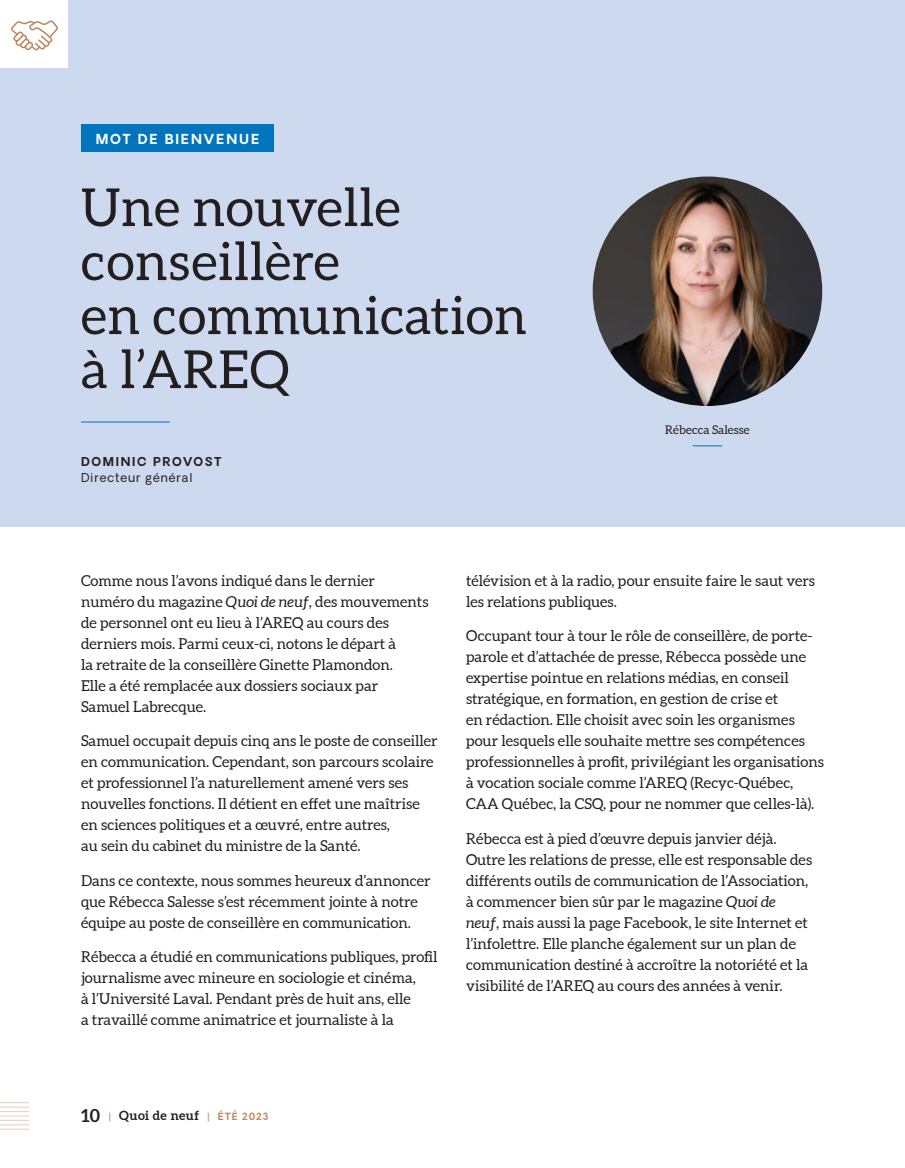
<style>
.page{position:relative;width:905px;height:1168px;background:#fff}
.page>*{position:absolute;margin:0;border:0;box-sizing:border-box;transform-origin:0 0}
.titre{font:52.5px/54px "Aleo";letter-spacing:.01em;color:#231f20}
.texte_courant{font:15px/21px "Aleo";color:#231f20}
.section{font:700 13.5px "Oakes Grotesk";letter-spacing:.14em;color:#fff}
.t1{font:700 12.75px "Aleo";letter-spacing:.03em;color:#231f20}
.titre_de_l_auteur{font:12px "Oakes Grotesk";letter-spacing:.08em;color:#231f20}
.auteur{font:700 12px "Oakes Grotesk";letter-spacing:.14em;color:#231f20}
.texte_courant-2{font:12px "Aleo";color:#231f20}
.s1{font-style:italic}
.s2{font-size:18px}
.s3{font-family:"Oakes Grotesk";font-size:9.75px;color:#be8863}
</style>
<div class="page">
<svg style="left:0;top:1102px;width:29px;height:23px"></svg>
<hr style="left:0;top:1128px;width:29px;height:2px;background:#e7d4c3">
<div style="left:0;top:0;width:904px;height:526px;background:#cdd9ee"></div>
<hr style="left:81px;top:422px;width:89px;height:1px;background:#0075bd">
<div style="left:0;top:0;width:68px;height:68px;background:#fff"></div>
<div style="left:81px;top:124px;width:193px;height:28px;background:#0075bd"></div>
<svg style="left:11px;top:20px;width:47px;height:30px"></svg>
<svg style="left:693px;top:445px;width:28px;height:1px"></svg>
<img style="left:592px;top:176px;width:230px;height:230px;border-radius:115px">
<p class="section" style="left:96px;top:130px;width:165px">MOT DE BIENVENUE</p>
<p class="titre" style="left:81px;top:183px;width:447px">Une nouvelle conseillère<br>en communication à l’AREQ</p>
<p class="auteur" style="left:81px;top:453px;width:142px">DOMINIC PROVOST</p>
<p class="titre_de_l_auteur" style="left:81px;top:470px;width:113px">Directeur général</p>
<p class="texte_courant-2" style="left:665px;top:423px;width:86px">Rébecca Salesse</p>
<p class="texte_courant" style="left:81px;top:571px;width:349px">Comme nous l’avons indiqué dans le dernier numéro du magazine <span class="s1">Quoi de neuf</span>, des mouvements de personnel ont eu lieu à l’AREQ au cours des derniers mois. Parmi ceux-ci, notons le départ à<br>la retraite de la conseillère Ginette Plamondon.<br>Elle a été remplacée aux dossiers sociaux par Samuel Labrecque.</p>
<p class="texte_courant" style="left:81px;top:731px;width:358px">Samuel occupait depuis cinq ans le poste de conseiller en communication. Cependant, son parcours scolaire et professionnel l’a naturellement amené vers ses nouvelles fonctions. Il détient en effet une maîtrise en sciences politiques et a œuvré, entre autres,<br>au sein du cabinet du ministre de la Santé.</p>
<p class="texte_courant" style="left:81px;top:871px;width:351px">Dans ce contexte, nous sommes heureux d’annoncer que Rébecca Salesse s’est récemment jointe à notre équipe au poste de conseillère en communication.</p>
<p class="texte_courant" style="left:81px;top:947px;width:358px">Rébecca a étudié en communications publiques, profil journalisme avec mineure en sociologie et cinéma,<br>à l’Université Laval. Pendant près de huit ans, elle<br>a travaillé comme animatrice et journaliste à la</p>
<p class="texte_courant" style="left:466px;top:571px;width:350px">télévision et à la radio, pour ensuite faire le saut vers les relations publiques.</p>
<p class="texte_courant" style="left:466px;top:626px;width:359px">Occupant tour à tour le rôle de conseillère, de porte&shy;parole et d’attachée de presse, Rébecca possède une expertise pointue en relations médias, en conseil stratégique, en formation, en gestion de crise et<br>en rédaction. Elle choisit avec soin les organismes pour lesquels elle souhaite mettre ses compétences professionnelles à profit, privilégiant les organisations à vocation sociale comme l’AREQ (Recyc-Québec, CAA Québec, la CSQ, pour ne nommer que celles-là).</p>
<p class="texte_courant" style="left:466px;top:829px;width:348px">Rébecca est à pied d’œuvre depuis janvier déjà.<br>Outre les relations de presse, elle est responsable des différents outils de communication de l’Association, à commencer bien sûr par le magazine <span class="s1">Quoi de neuf</span>, mais aussi la page Facebook, le site Internet et l’infolettre. Elle planche également sur un plan de communication destiné à accroître la notoriété et la visibilité de l’AREQ au cours des années à venir.</p>
<p class="t1" style="left:81px;top:1108px;width:189px"><span class="s2">10</span> <span class="s3">|</span> Quoi de neuf <span class="s3">| ÉTÉ 2023</span></p>
</div>
